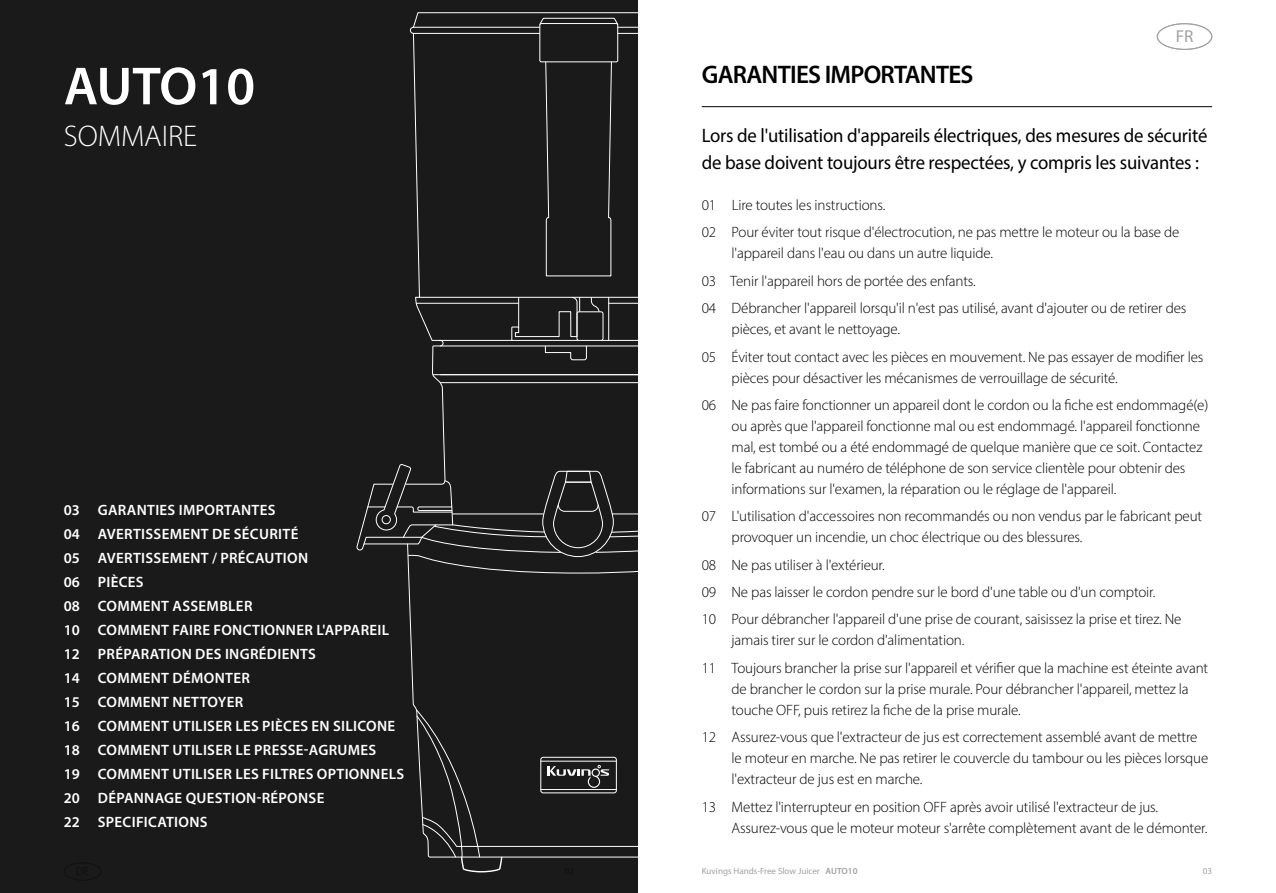
<style>
.page{position:relative;width:1276px;height:893px;background:#fff}
.page>*{position:absolute;margin:0;border:0;box-sizing:border-box;transform-origin:0 0}
.t1{font:600 54px "Myriad Pro";color:#fff}
.t2{font:300 30px "Myriad Pro";color:#fff}
.t3{font:600 25.5px "Myriad Pro";letter-spacing:-.03em;color:#000}
.t4{font:19.5px/27px "Myriad Pro";letter-spacing:-.01em;color:#000;scale:.96 1}
.t5{font:17.25px "Myriad Pro";color:#9fa0a0}
.t6{font:300 15px/21px "Myriad Pro";letter-spacing:-.01em;color:#000}
.t7{font:600 15px/24px "Myriad Pro";letter-spacing:.02em;color:#fff}
.t8{font:9px "Myriad Pro";color:#9fa0a0}
.s1{font-weight:600}
</style>
<div class="page">
<div style="left:1157px;top:23px;width:55px;height:27px;border:1px solid #9fa0a0;border-radius:50%"></div>
<div style="left:0;top:0;width:638px;height:893px;background:#1a1a1a"></div>
<svg style="left:356px;top:12px;width:282px;height:698px"></svg>
<hr style="left:608px;top:297px;width:1px;height:43px;background:#fff">
<svg style="left:416px;top:709px;width:222px;height:164px"></svg>
<svg style="left:363px;top:463px;width:275px;height:111px"></svg>
<hr style="left:702px;top:106px;width:510px;height:1px;background:#000">
<h1 class="t1" style="left:64px;top:52px;width:193px">AUTO10</h1>
<h2 class="t2" style="left:64px;top:118px;width:135px">SOMMAIRE</h2>
<p class="t7" style="left:64px;top:497px;width:342px">03 GARANTIES IMPORTANTES<br>04 AVERTISSEMENT DE SÉCURITÉ<br>05 AVERTISSEMENT / PRÉCAUTION<br>06 PIÈCES<br>08 COMMENT ASSEMBLER<br>10 COMMENT FAIRE FONCTIONNER L'APPAREIL<br>12 PRÉPARATION DES INGRÉDIENTS<br>14 COMMENT DÉMONTER<br>15 COMMENT NETTOYER<br>16 COMMENT UTILISER LES PIÈCES EN SILICONE<br>18 COMMENT UTILISER LE PRESSE-AGRUMES<br>19 COMMENT UTILISER LES FILTRES OPTIONNELS<br>20 DÉPANNAGE QUESTION-RÉPONSE<br>22 SPECIFICATIONS</p>
<h3 class="t3" style="left:702px;top:58px;width:273px">GARANTIES IMPORTANTES</h3>
<p class="t5" style="left:1175px;top:25px;width:19px">FR</p>
<h3 class="t4" style="left:702px;top:122px;width:528px">Lors de l'utilisation d'appareils électriques, des mesures de sécurité de base doivent toujours être respectées, y compris les suivantes :</h3>
<p class="t6" style="left:702px;top:191px;width:479px;line-height:27.3px">01 Lire toutes les instructions.<br>02 Pour éviter tout risque d'électrocution, ne pas mettre le moteur ou la base de</p>
<p class="t6" style="left:702px;top:240px;width:486px;line-height:27.3px;text-indent:30px">l'appareil dans l'eau ou dans un autre liquide.<br>03 Tenir l'appareil hors de portée des enfants.<br>04 Débrancher l'appareil lorsqu'il n'est pas utilisé, avant d'ajouter ou de retirer des</p>
<p class="t6" style="left:702px;top:315px;width:503px;line-height:27.3px;text-indent:30px">pièces, et avant le nettoyage.<br>05 Éviter tout contact avec les pièces en mouvement. Ne pas essayer de modifier les</p>
<p class="t6" style="left:702px;top:364px;width:508px;line-height:27.3px;text-indent:30px">pièces pour désactiver les mécanismes de verrouillage de sécurité.<br>06 Ne pas faire fonctionner un appareil dont le cordon ou la fiche est endommagé(e)</p>
<p class="t6" style="left:731px;top:415px;width:472px">ou après que l'appareil fonctionne mal ou est endommagé. l'appareil fonctionne mal, est tombé ou a été endommagé de quelque manière que ce soit. Contactez le fabricant au numéro de téléphone de son service clientèle pour obtenir des informations sur l'examen, la réparation ou le réglage de l'appareil.</p>
<p class="t6" style="left:731px;top:506px;width:472px;text-indent:-30px">07 L'utilisation d'accessoires non recommandés ou non vendus par le fabricant peut provoquer un incendie, un choc électrique ou des blessures.</p>
<p class="t6" style="left:702px;top:551px;width:481px;line-height:27.5px">08 Ne pas utiliser à l'extérieur.<br>09 Ne pas laisser le cordon pendre sur le bord d'une table ou d'un comptoir.<br>10 Pour débrancher l'appareil d'une prise de courant, saisissez la prise et tirez. Ne</p>
<p class="t6" style="left:702px;top:627px;width:508px;line-height:27.3px;text-indent:30px">jamais tirer sur le cordon d'alimentation.<br>11 Toujours brancher la prise sur l'appareil et vérifier que la machine est éteinte avant</p>
<p class="t6" style="left:731px;top:678px;width:459px">de brancher le cordon sur la prise murale. Pour débrancher l'appareil, mettez la touche OFF, puis retirez la fiche de la prise murale.</p>
<p class="t6" style="left:731px;top:727px;width:478px;text-indent:-30px">12 Assurez-vous que l'extracteur de jus est correctement assemblé avant de mettre le moteur en marche. Ne pas retirer le couvercle du tambour ou les pièces lorsque l'extracteur de jus est en marche.</p>
<p class="t6" style="left:731px;top:796px;width:477px;text-indent:-30px">13 Mettez l'interrupteur en position OFF après avoir utilisé l'extracteur de jus.<br>Assurez-vous que le moteur moteur s'arrête complètement avant de le démonter.</p>
<p class="t8" style="left:702px;top:865px;width:157px">Kuvings Hands-Free Slow Juicer <span class="s1">AUTO10</span></p>
<p class="t8" style="left:1203px;top:865px;width:11px">03</p>
</div>
